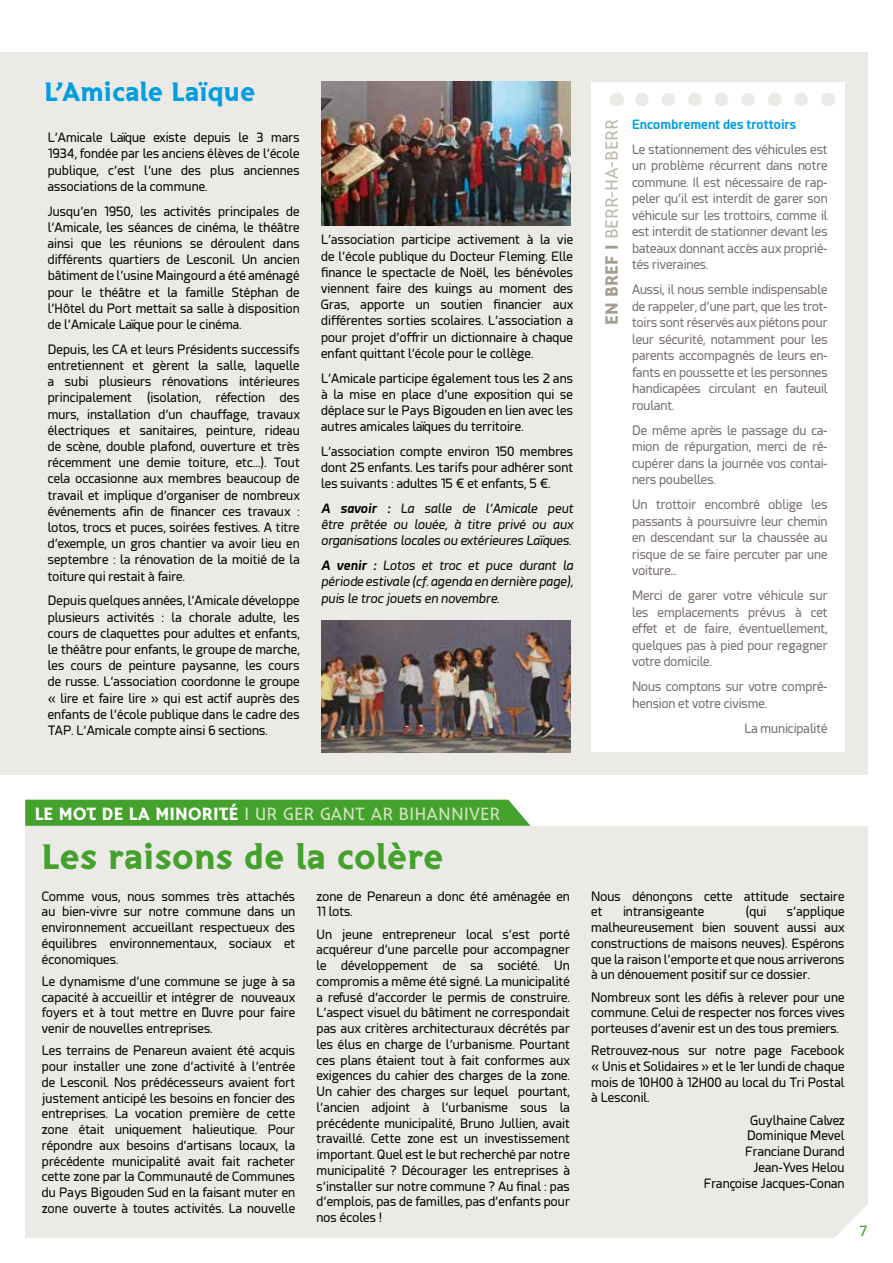
<style>
.page{position:relative;width:893px;height:1263px;background:#fff}
.page>*{position:absolute;margin:0;border:0;box-sizing:border-box;transform-origin:0 0}
.t1{font:36px "Brito Tri Du";color:#44a12b}
.t2{font:27px "Brito Tri Du";color:#009ee0}
.t3{font:18px "Brito Tri";color:#d3e3c2}
.t4{font:18px "Brito Tri";color:#beb8ac}
.t5{font:15px "Brito Tri";color:#44a12b}
.t6{font:12.75px/15.8px "Esphimere";color:#000;text-align:justify}
.t7{font:12.75px/16.5px "Esphimere";letter-spacing:-.01em;color:#756d6a;text-align:justify}
.t8{font:italic 12.75px/16.2px "Esphimere";color:#000;text-align:justify}
.t9{font:700 12.75px "Esphimere";letter-spacing:-.01em;color:#009ee0}
.s1{font-weight:700}
.s2{font-family:"Brito Tri Du";color:#a49c8e}
.s3{font-family:"Brito Tri Du";color:#fff}
</style>
<div class="page">
<div style="left:25px;top:800px;width:505px;height:26px;background:#44a12b"></div>
<div style="left:0;top:52px;width:867px;height:723px;background:#eceae6"></div>
<div style="left:25px;top:826px;width:842px;height:411px;background:#eceae6"></div>
<img style="left:321px;top:620px;width:249px;height:132px">
<img style="left:321px;top:82px;width:249px;height:143px">
<div style="left:591px;top:82px;width:254px;height:669px;background:#fff"></div>
<svg style="left:635px;top:93px;width:166px;height:13px"></svg>
<svg style="left:828px;top:93px;width:1px;height:13px"></svg>
<svg style="left:616px;top:93px;width:1px;height:13px"></svg>
<svg style="left:810px;top:1179px;width:58px;height:59px"></svg>
<h2 class="t2" style="left:44px;top:75px;width:213px">L’Amicale Laïque</h2>
<p class="t6" style="left:48px;top:130px;width:254px;line-height:16.2px">L’Amicale Laïque existe depuis le 3 mars 1934, fondée par les anciens élèves de l’école publique, c’est l’une des plus anciennes associations de la commune.</p>
<p class="t6" style="left:48px;top:203px;width:254px;line-height:16.2px">Jusqu’en 1950, les activités principales de l’Amicale, les séances de cinéma, le théâtre ainsi que les réunions se déroulent dans différents quartiers de Lesconil. Un ancien bâtiment de l’usine Maingourd a été aménagé pour le théâtre et la famille Stéphan de l’Hôtel du Port mettait sa salle à disposition de l’Amicale Laïque pour le cinéma.</p>
<p class="t6" style="left:48px;top:341px;width:254px;line-height:16.2px">Depuis, les CA et leurs Présidents successifs entretiennent et gèrent la salle, laquelle a subi plusieurs rénovations intérieures principalement (isolation, réfection des murs, installation d’un chauffage, travaux électriques et sanitaires, peinture, rideau de scène, double plafond, ouverture et très récemment une demie toiture, etc…). Tout cela occasionne aux membres beaucoup de travail et implique d’organiser de nombreux événements afin de financer ces travaux : lotos, trocs et puces, soirées festives. A titre d’exemple, un gros chantier va avoir lieu en septembre : la rénovation de la moitié de la toiture qui restait à faire.</p>
<p class="t6" style="left:48px;top:593px;width:254px;line-height:16.2px">Depuis quelques années, l’Amicale développe plusieurs activités : la chorale adulte, les cours de claquettes pour adultes et enfants, le théâtre pour enfants, le groupe de marche, les cours de peinture paysanne, les cours de russe. L’association coordonne le groupe « lire et faire lire » qui est actif auprès des enfants de l’école publique dans le cadre des TAP. L’Amicale compte ainsi 6 sections.</p>
<p class="t6" style="left:321px;top:232px;width:254px;line-height:16.2px">L’association participe activement à la vie de l’école publique du Docteur Fleming. Elle finance le spectacle de Noël, les bénévoles viennent faire des kuings au moment des Gras, apporte un soutien financier aux différentes sorties scolaires. L’association a pour projet d’offrir un dictionnaire à chaque enfant quittant l’école pour le collège.</p>
<p class="t6" style="left:321px;top:370px;width:254px;line-height:16.2px">L’Amicale participe également tous les 2 ans à la mise en place d’une exposition qui se déplace sur le Pays Bigouden en lien avec les autres amicales laïques du territoire.</p>
<p class="t6" style="left:321px;top:443px;width:254px;line-height:16.2px">L’association compte environ 150 membres dont 25 enfants. Les tarifs pour adhérer sont les suivants : adultes 15 € et enfants, 5 €.</p>
<p class="t8" style="left:321px;top:501px;width:254px"><span class="s1">A savoir :</span> La salle de l’Amicale peut être prêtée ou louée, à titre privé ou aux organisations locales ou extérieures Laïques.</p>
<p class="t8" style="left:321px;top:558px;width:254px"><span class="s1">A venir :</span> Lotos et troc et puce durant la période estivale (cf. agenda en dernière page), puis le troc jouets en novembre.</p>
<h3 class="t4" style="left:601px;top:325px;width:207px;rotate:-90deg"><span class="s2">EN BREF I</span> BERR-HA-BERR</h3>
<p class="t9" style="left:632px;top:116px;width:166px">Encombrement des trottoirs</p>
<p class="t7" style="left:632px;top:141px;width:197px">Le stationnement des véhicules est un problème récurrent dans notre commune. Il est nécessaire de rap&shy;peler qu’il est interdit de garer son véhicule sur les trottoirs, comme il est interdit de stationner devant les bateaux donnant accès aux proprié&shy;tés riveraines.</p>
<p class="t7" style="left:632px;top:281px;width:197px">Aussi, il nous semble indispensable de rappeler, d’une part, que les trot&shy;toirs sont réservés aux piétons pour leur sécurité, notamment pour les parents accompagnés de leurs en&shy;fants en poussette et les personnes handicapées circulant en fauteuil roulant.</p>
<p class="t7" style="left:632px;top:422px;width:197px">De même après le passage du ca&shy;mion de répurgation, merci de ré&shy;cupérer dans la journée vos contai&shy;ners poubelles.</p>
<p class="t7" style="left:632px;top:496px;width:197px">Un trottoir encombré oblige les passants à poursuivre leur chemin en descendant sur la chaussée au risque de se faire percuter par une voiture...</p>
<p class="t7" style="left:632px;top:587px;width:197px">Merci de garer votre véhicule sur les emplacements prévus à cet effet et de faire, éventuellement, quelques pas à pied pour regagner votre domicile.</p>
<p class="t7" style="left:632px;top:678px;width:197px">Nous comptons sur votre compré&shy;hension et votre civisme.</p>
<p class="t7" style="left:744px;top:720px;width:85px">La municipalité</p>
<h3 class="t3" style="left:35px;top:803px;width:467px"><span class="s3">Le mot de la minorité</span> I U R GER GANT AR BI HANNIVER</h3>
<h1 class="t1" style="left:42px;top:834px;width:403px">Les raisons de la colère</h1>
<p class="t6" style="left:42px;top:888px;width:255px">Comme vous, nous sommes très attachés au bien-vivre sur notre commune dans un environnement accueillant respectueux des équilibres environnementaux, sociaux et économiques.</p>
<p class="t6" style="left:42px;top:974px;width:255px">Le dynamisme d’une commune se juge à sa capacité à accueillir et intégrer de nouveaux foyers et à tout mettre en œuvre pour faire venir de nouvelles entreprises.</p>
<p class="t6" style="left:42px;top:1043px;width:255px">Les terrains de Penareun avaient été acquis pour installer une zone d’activité à l’entrée de Lesconil. Nos prédécesseurs avaient fort justement anticipé les besoins en foncier des entreprises. La vocation première de cette zone était uniquement halieutique. Pour répondre aux besoins d’artisans locaux, la précédente municipalité avait fait racheter cette zone par la Communauté de Communes du Pays Bigouden Sud en la faisant muter en zone ouverte à toutes activités. La nouvelle</p>
<p class="t6" style="left:317px;top:888px;width:255px">zone de Penareun a donc été aménagée en<br>11 lots.</p>
<p class="t6" style="left:317px;top:926px;width:255px">Un jeune entrepreneur local s’est porté acquéreur d’une parcelle pour accompagner le développement de sa société. Un compromis a même été signé. La municipalité a refusé d’accorder le permis de construire.<br>L’aspect visuel du bâtiment ne correspondait pas aux critères architecturaux décrétés par les élus en charge de l’urbanisme. Pourtant ces plans étaient tout à fait conformes aux exigences du cahier des charges de la zone.<br>Un cahier des charges sur lequel pourtant, l’ancien adjoint à l’urbanisme sous la précédente municipalité, Bruno Jullien, avait travaillé. Cette zone est un investissement important. Quel est le but recherché par notre municipalité ? Décourager les entreprises à s’installer sur notre commune ? Au final : pas d’emplois, pas de familles, pas d’enfants pour nos écoles !</p>
<p class="t6" style="left:591px;top:888px;width:255px">Nous dénonçons cette attitude sectaire et</p>
<p class="t6" style="left:623px;top:904px;width:83px">intransigeante</p>
<p class="t6" style="left:745px;top:904px;width:22px">(qui</p>
<p class="t6" style="left:591px;top:904px;width:255px;text-indent:196px">s’applique malheureusement bien souvent aussi aux constructions de maisons neuves). Espérons que la raison l’emporte et que nous arriverons à un dénouement positif sur ce dossier.</p>
<p class="t6" style="left:591px;top:989px;width:255px">Nombreux sont les défis à relever pour une commune. Celui de respecter nos forces vives porteuses d’avenir est un des tous premiers.</p>
<p class="t6" style="left:591px;top:1043px;width:255px">Retrouvez-nous sur notre page Facebook « Unis et Solidaires » et le 1er lundi de chaque mois de 10H00 à 12H00 au local du Tri Postal à Lesconil.</p>
<p class="t6" style="left:704px;top:1112px;width:142px;text-align:right">Guylhaine Calvez<br>Dominique Mevel<br>Franciane Durand<br>Jean-Yves Helou<br>Françoise Jacques-Conan</p>
<p class="t5" style="left:859px;top:1222px;width:10px">7</p>
</div>
